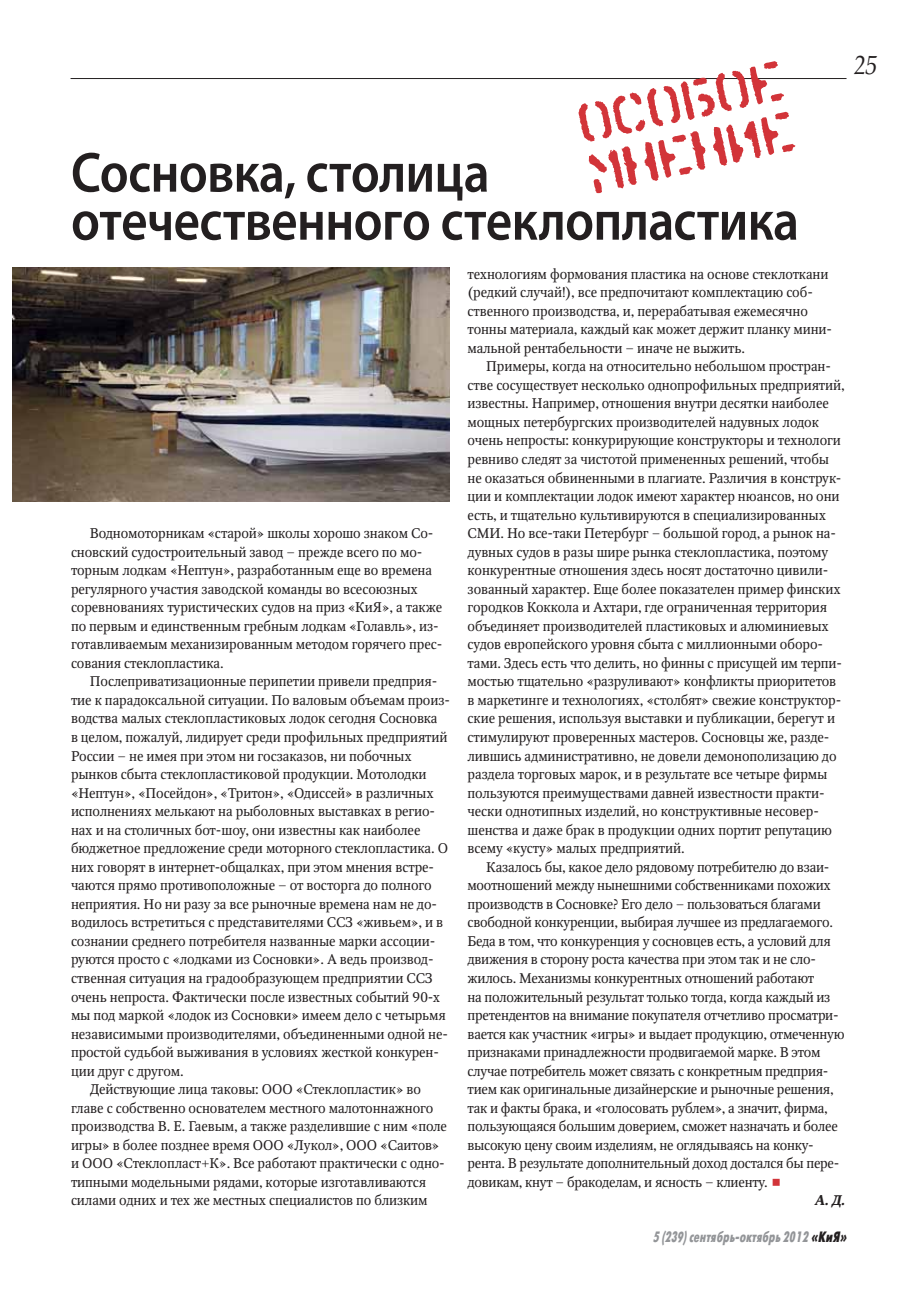
<style>
.page{position:relative;width:919px;height:1289px;background:#fff}
.page>*{position:absolute;margin:0;border:0;box-sizing:border-box;transform-origin:0 0}
.t1{font:600 57px/48px "Myriad Pro";letter-spacing:-.015em;color:#231f20;scale:.9 1}
.t2{font:italic 27px "Palatino Linotype";color:#231f20;scale:.9 1}
.t3{font:italic 15px "Futuris X Cond C";color:#939598;scale:.9 1}
.t4{font:13.95px/18.6px "Octava C";letter-spacing:-.01em;color:#231f20}
.t5{font:italic 700 13.95px "Octava C";color:#231f20}
.s1{color:#d23439}
.s2{color:#231f20}
</style>
<div class="page">
<hr style="left:70px;top:78px;width:776px;height:1px;background:#231f20">
<svg style="left:578px;top:61px;width:217px;height:132px"></svg>
<img style="left:13px;top:268px;width:436px;height:233px">
<h2 class="t2" style="left:854px;top:49px;width:28px">25</h2>
<h1 class="t1" style="left:71px;top:148px;width:810px">Сосновка, столица отечественного стеклопластика</h1>
<p class="t4" style="left:467px;top:265px;width:366px">технологиям формования пластика на основе стеклоткани (редкий случай!), все предпочитают комплектацию соб&shy;ственного производства, и, перерабатывая ежемесячно тонны материала, каждый как может держит планку мини&shy;мальной рентабельности – иначе не выжить.</p>
<p class="t4" style="left:467px;top:357px;width:379px;text-indent:19px">Примеры, когда на относительно небольшом простран&shy;стве сосуществует несколько однопрофильных предприятий, известны. Например, отношения внутри десятки наиболее мощных петербургских производителей надувных лодок очень непросты: конкурирующие конструкторы и технологи ревниво следят за чистотой примененных решений, чтобы не оказаться обвиненными в плагиате. Различия в конструк&shy;ции и комплектации лодок имеют характер нюансов, но они есть, и тщательно культивируются в специализированных СМИ. Но все-таки Петербург – большой город, а рынок на&shy;дувных судов в разы шире рынка стеклопластика, поэтому конкурентные отношения здесь носят достаточно цивили&shy;зованный характер. Еще более показателен пример финских городков Коккола и Ахтари, где ограниченная территория объединяет производителей пластиковых и алюминиевых судов европейского уровня сбыта с миллионными оборо&shy;тами. Здесь есть что делить, но финны с присущей им терпи&shy;мостью тщательно «разруливают» конфликты приоритетов в маркетинге и технологиях, «столбят» свежие конструктор&shy;ские решения, используя выставки и публикации, берегут и стимулируют проверенных мастеров. Сосновцы же, разде&shy;лившись административно, не довели демонополизацию до раздела торговых марок, и в результате все четыре фирмы пользуются преимуществами давней известности практи&shy;чески однотипных изделий, но конструктивные несовер&shy;шенства и даже брак в продукции одних портит репутацию всему «кусту» малых предприятий.</p>
<p class="t4" style="left:486px;top:858px;width:345px">Казалось бы, какое дело рядовому потребителю до взаи-</p>
<p class="t4" style="left:467px;top:876px;width:365px">моотношений между нынешними собственниками похожих</p>
<p class="t4" style="left:467px;top:895px;width:355px">производств в Сосновке? Его дело – пользоваться благами</p>
<p class="t4" style="left:467px;top:913px;width:367px">свободной конкуренции, выбирая лучшее из предлагаемого.</p>
<p class="t4" style="left:467px;top:932px;width:365px">Беда в том, что конкуренция у сосновцев есть, а условий для</p>
<p class="t4" style="left:467px;top:950px;width:350px">движения в сторону роста качества при этом так и не сло-</p>
<p class="t4" style="left:467px;top:969px;width:348px">жилось. Механизмы конкурентных отношений работают</p>
<p class="t4" style="left:467px;top:987px;width:364px">на положительный результат только тогда, когда каждый из</p>
<p class="t4" style="left:467px;top:1006px;width:372px">претендентов на внимание покупателя отчетливо просматри-</p>
<p class="t4" style="left:467px;top:1024px;width:378px">вается как участник «игры» и выдает продукцию, отмеченную</p>
<p class="t4" style="left:467px;top:1043px;width:354px">признаками принадлежности продвигаемой марке. В этом</p>
<p class="t4" style="left:467px;top:1061px;width:362px">случае потребитель может связать с конкретным предприя-</p>
<p class="t4" style="left:467px;top:1080px;width:367px">тием как оригинальные дизайнерские и рыночные решения,</p>
<p class="t4" style="left:467px;top:1098px;width:362px">так и факты брака, и «голосовать рублем», а значит, фирма,</p>
<p class="t4" style="left:467px;top:1117px;width:372px">пользующаяся большим доверием, сможет назначать и более</p>
<p class="t4" style="left:467px;top:1135px;width:347px">высокую цену своим изделиям, не оглядываясь на конку-</p>
<p class="t4" style="left:467px;top:1154px;width:373px">рента. В результате дополнительный доход достался бы пере-</p>
<p class="t4" style="left:467px;top:1172px;width:316px">довикам, кнут – бракоделам, и ясность – клиенту. <span class="s1">▪</span></p>
<p class="t5" style="left:814px;top:1192px;width:32px">А. Д.</p>
<p class="t4" style="left:71px;top:524px;width:373px;text-indent:19px">Водномоторникам «старой» школы хорошо знаком Со&shy;сновский судостроительный завод – прежде всего по мо&shy;торным лодкам «Нептун», разработанным еще во времена регулярного участия заводской команды во всесоюзных соревнованиях туристических судов на приз «КиЯ», а также по первым и единственным гребным лодкам «Голавль», из&shy;готавливаемым механизированным методом горячего прес&shy;сования стеклопластика.</p>
<p class="t4" style="left:90px;top:672px;width:349px">Послеприватизационные перипетии привели предприя-</p>
<p class="t4" style="left:71px;top:691px;width:380px">тие к парадоксальной ситуации. По валовым объемам произ-</p>
<p class="t4" style="left:71px;top:709px;width:368px">водства малых стеклопластиковых лодок сегодня Сосновка</p>
<p class="t4" style="left:71px;top:728px;width:378px">в целом, пожалуй, лидирует среди профильных предприятий</p>
<p class="t4" style="left:71px;top:746px;width:342px">России – не имея при этом ни госзаказов, ни побочных</p>
<p class="t4" style="left:71px;top:765px;width:357px">рынков сбыта стеклопластиковой продукции. Мотолодки</p>
<p class="t4" style="left:71px;top:783px;width:364px">«Нептун», «Посейдон», «Тритон», «Одиссей» в различных</p>
<p class="t4" style="left:71px;top:802px;width:365px">исполнениях мелькают на рыболовных выставках в регио-</p>
<p class="t4" style="left:71px;top:820px;width:351px">нах и на столичных бот-шоу, они известны как наиболее</p>
<p class="t4" style="left:71px;top:839px;width:378px">бюджетное предложение среди моторного стеклопластика. О</p>
<p class="t4" style="left:71px;top:858px;width:364px">них говорят в интернет-общалках, при этом мнения встре-</p>
<p class="t4" style="left:71px;top:876px;width:362px">чаются прямо противоположные – от восторга до полного</p>
<p class="t4" style="left:71px;top:895px;width:367px">неприятия. Но ни разу за все рыночные времена нам не до-</p>
<p class="t4" style="left:71px;top:913px;width:374px">водилось встретиться с представителями ССЗ «живьем», и в</p>
<p class="t4" style="left:71px;top:932px;width:366px">сознании среднего потребителя названные марки ассоции-</p>
<p class="t4" style="left:71px;top:950px;width:364px">руются просто с «лодками из Сосновки». А ведь производ-</p>
<p class="t4" style="left:71px;top:969px;width:363px">ственная ситуация на градообразующем предприятии ССЗ</p>
<p class="t4" style="left:71px;top:987px;width:370px">очень непроста. Фактически после известных событий 90-х</p>
<p class="t4" style="left:71px;top:1006px;width:376px">мы под маркой «лодок из Сосновки» имеем дело с четырьмя</p>
<p class="t4" style="left:71px;top:1024px;width:378px">независимыми производителями, объединенными одной не-</p>
<p class="t4" style="left:71px;top:1043px;width:369px">простой судьбой выживания в условиях жесткой конкурен-</p>
<p class="t4" style="left:71px;top:1061px;width:114px">ции друг с другом.</p>
<p class="t4" style="left:90px;top:1080px;width:333px">Действующие лица таковы: ООО «Стеклопластик» во</p>
<p class="t4" style="left:71px;top:1098px;width:364px">главе с собственно основателем местного малотоннажного</p>
<p class="t4" style="left:71px;top:1117px;width:377px">производства В. Е. Гаевым, а также разделившие с ним «поле</p>
<p class="t4" style="left:71px;top:1135px;width:370px">игры» в более позднее время ООО «Лукол», ООО «Саитов»</p>
<p class="t4" style="left:71px;top:1154px;width:375px">и ООО «Стеклопласт+К». Все работают практически с одно-</p>
<p class="t4" style="left:71px;top:1172px;width:356px">типными модельными рядами, которые изготавливаются</p>
<p class="t4" style="left:71px;top:1191px;width:358px">силами одних и тех же местных специалистов по близким</p>
<p class="t3" style="left:653px;top:1228px;width:220px">5 (239)сентябрь-октябрь 2012 <span class="s2">«КиЯ»</span></p>
</div>
